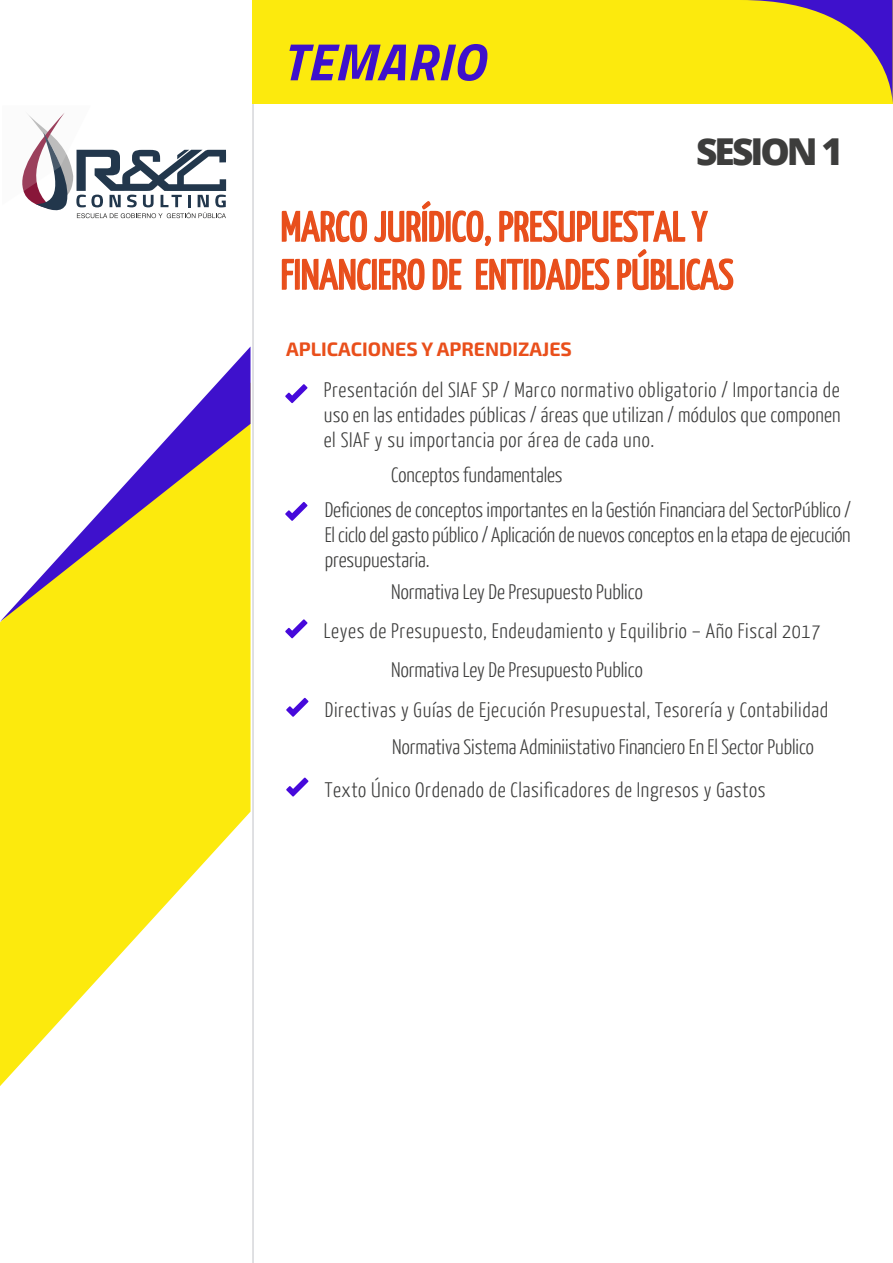
<style>
.page{position:relative;width:893px;height:1263px;background:#fff}
.page>*{position:absolute;margin:0;border:0;box-sizing:border-box;transform-origin:0 0}
.t1{font:italic 700 52.5px "Titillium Web";letter-spacing:.02em;color:#3e11cc}
.t2{font:42px/48px "Yanone Kaffeesatz";color:#e84e1b}
.t3{font:800 37.05px "Open Sans";letter-spacing:-.08em;color:#3d3d3c}
.t4{font:300 21px/25.2px "Yanone Kaffeesatz";letter-spacing:.01em;color:#3c3c3b;text-align:justify}
.t5{font:300 21px "Yanone Kaffeesatz";letter-spacing:.03em;color:#3c3c3b}
.t6{font:700 19.5px "Exo 2.0";color:#e94f1b}
</style>
<div class="page">
<hr style="left:252px;top:0;width:2px;height:1263px;background:#d9dadd">
<svg style="left:22px;top:113px;width:204px;height:105px"></svg>
<svg style="left:0;top:622px;width:251px;height:464px;fill:#fcea0d"></svg>
<svg style="left:0;top:346px;width:251px;height:276px"></svg>
<div style="left:252px;top:0;width:641px;height:104px;background:#fcea0d"></div>
<svg style="left:747px;top:0;width:146px;height:103px"></svg>
<svg style="left:285px;top:384px;width:22px;height:19px"></svg>
<svg style="left:285px;top:502px;width:22px;height:19px"></svg>
<svg style="left:285px;top:619px;width:22px;height:19px"></svg>
<svg style="left:286px;top:698px;width:22px;height:19px"></svg>
<svg style="left:286px;top:777px;width:22px;height:19px"></svg>
<svg style="left:281px;top:201px;width:453px;height:90px"></svg>
<h1 class="t1" style="left:282px;top:21px;width:204px">TEMARIO</h1>
<h3 class="t3" style="left:696px;top:124px;width:149px">SESION 1</h3>
<h2 class="t2" style="left:281px;top:201px;width:454px">MARCO JURÍDICO, PRESUPUESTAL Y<br>FINANCIERO DE ENTIDADES PÚBLICAS</h2>
<p class="t6" style="left:286px;top:337px;width:287px">APLICACIONES Y APRENDIZAJES</p>
<p class="t4" style="left:324px;top:376px;width:518px">Presentación del SIAF SP / Marco normativo obligatorio / Importancia de uso en las entidades públicas / áreas que utilizan / módulos que componen el SIAF y su importancia por área de cada uno.</p>
<p class="t4" style="left:391px;top:462px;width:173px">Conceptos fundamentales</p>
<p class="t4" style="left:325px;top:496px;width:528px">Deficiones de conceptos importantes en la Gestión Financiara del SectorPúblico / El ciclo del gasto público / Aplicación de nuevos conceptos en la etapa de ejecución presupuestaria.</p>
<p class="t4" style="left:391px;top:578px;width:253px">Normativa Ley De Presupuesto Publico</p>
<p class="t5" style="left:324px;top:618px;width:498px">Leyes de Presupuesto, Endeudamiento y Equilibrio – Año Fiscal 2017</p>
<p class="t4" style="left:391px;top:657px;width:253px">Normativa Ley De Presupuesto Publico</p>
<p class="t5" style="left:325px;top:697px;width:505px">Directivas y Guías de Ejecución Presupuestal, Tesorería y Contabilidad</p>
<p class="t4" style="left:392px;top:733px;width:423px">Normativa Sistema Adminiistativo Financiero En El Sector Publico</p>
<p class="t5" style="left:325px;top:776px;width:442px">Texto Único Ordenado de Clasificadores de Ingresos y Gastos</p>
</div>
